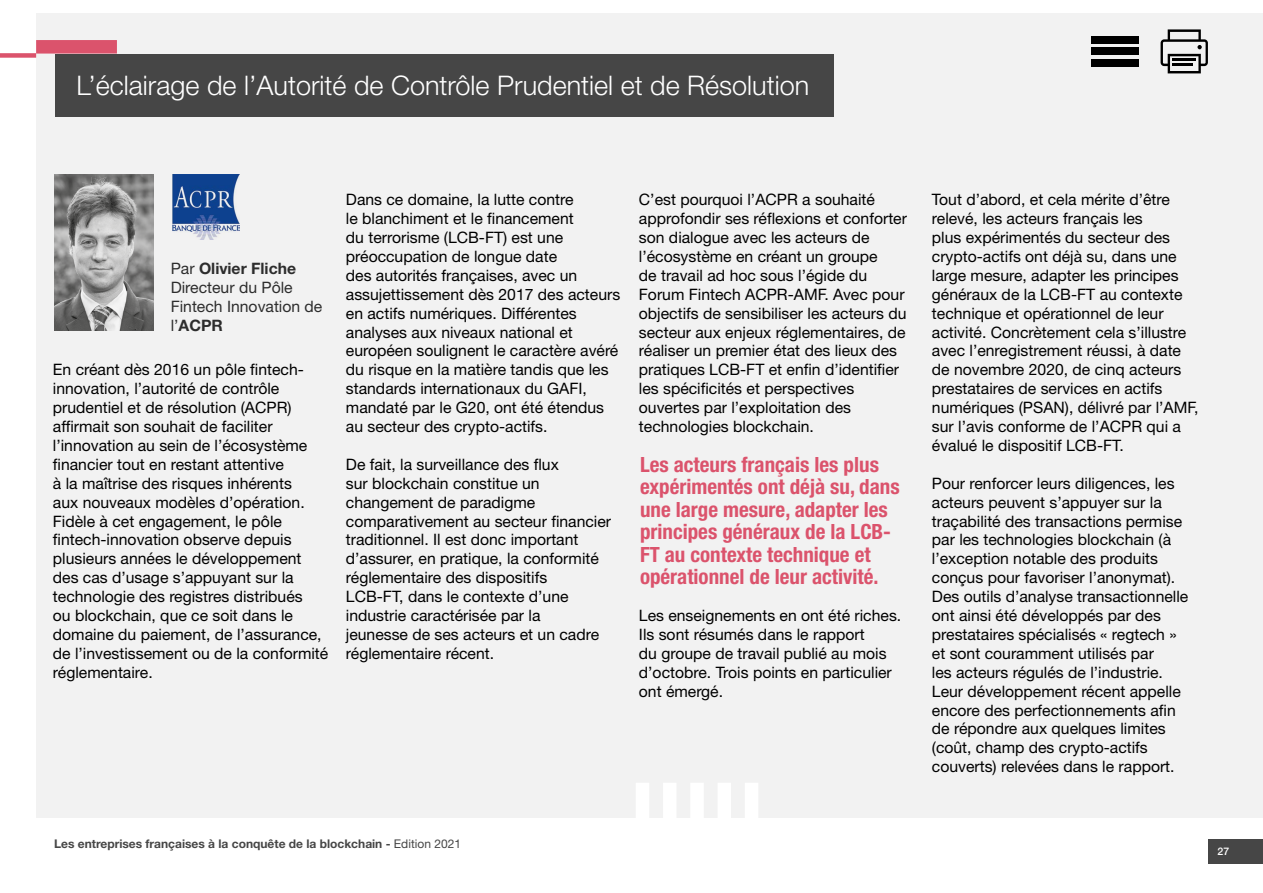
<style>
.page{position:relative;width:1263px;height:893px;background:#fff}
.page>*{position:absolute;margin:0;border:0;box-sizing:border-box;transform-origin:0 0}
.T01b_Partie_Contribu{font:300 27px "Helvetica Neue LT Std";color:#fff}
.Exergue{font:700 condensed 21px/22.5px "Helvetica Neue LT Std";color:#db536c}
.Texte_Courant{font:15.75px/18.9px "Helvetica Neue LT Std";color:#000}
.Texte_Courant-2{font:15.75px/18.9px "Helvetica Neue LT Std";color:#2d2d2d}
.Texte_Courant-3{font:700 15.75px "Helvetica Neue LT Std";color:#2d2d2d}
.t1{font:700 12px "Helvetica Neue LT Std";color:#464646}
.t2{font:500 10.5px "Helvetica Neue LT Std";color:#fff}
.s1{font-weight:400}
.s2{font-weight:700}
</style>
<div class="page">
<div style="left:36px;top:13px;width:1227px;height:804px;background:#f2f2f2"></div>
<img style="left:54px;top:175px;width:100px;height:156px">
<div style="left:36px;top:40px;width:81px;height:14px;background:#db536c"></div>
<div style="left:0;top:53px;width:36px;height:5px;background:#db536c"></div>
<div style="left:636px;top:783px;width:13px;height:80px;background:#fff"></div>
<div style="left:663px;top:783px;width:13px;height:80px;background:#fff"></div>
<div style="left:690px;top:783px;width:14px;height:80px;background:#fff"></div>
<div style="left:717px;top:783px;width:14px;height:80px;background:#fff"></div>
<div style="left:745px;top:783px;width:13px;height:80px;background:#fff"></div>
<img style="left:173px;top:175px;width:66px;height:65px">
<div style="left:55px;top:54px;width:778px;height:63px;background:#464646"></div>
<div style="left:1091px;top:36px;width:47px;height:7px;background:#000"></div>
<div style="left:1091px;top:48px;width:47px;height:7px;background:#000"></div>
<div style="left:1091px;top:59px;width:47px;height:8px;background:#000"></div>
<svg style="left:1160px;top:29px;width:48px;height:44px"></svg>
<div style="left:1209px;top:839px;width:54px;height:24px;background:#464646"></div>
<p class="T01b_Partie_Contribu" style="left:77px;top:68px;width:734px">L’éclairage de l’Autorité de Contrôle Prudentiel et de Résolution</p>
<p class="Texte_Courant-3" style="left:171px;top:259px;width:127px"><span class="s1">Par</span> Olivier Fliche</p>
<p class="Texte_Courant-2" style="left:171px;top:278px;width:153px">Directeur du Pôle<br>Fintech Innovation de l’<span class="s2">ACPR</span></p>
<p class="Texte_Courant" style="left:53px;top:360px;width:277px">En créant dès 2016 un pôle fintech&shy;innovation, l’autorité de contrôle prudentiel et de résolution (ACPR) affirmait son souhait de faciliter l’innovation au sein de l’écosystème financier tout en restant attentive<br>à la maîtrise des risques inhérents<br>aux nouveaux modèles d’opération.<br>Fidèle à cet engagement, le pôle fintech-innovation observe depuis plusieurs années le développement des cas d’usage s’appuyant sur la technologie des registres distribués<br>ou blockchain, que ce soit dans le domaine du paiement, de l’assurance, de l’investissement ou de la conformité réglementaire.</p>
<p class="Texte_Courant" style="left:346px;top:190px;width:276px">Dans ce domaine, la lutte contre<br>le blanchiment et le financement<br>du terrorisme (LCB-FT) est une préoccupation de longue date<br>des autorités françaises, avec un assujettissement dès 2017 des acteurs en actifs numériques. Différentes analyses aux niveaux national et européen soulignent le caractère avéré du risque en la matière tandis que les standards internationaux du GAFI, mandaté par le G20, ont été étendus au secteur des crypto-actifs.</p>
<p class="Texte_Courant" style="left:346px;top:455px;width:214px">De fait, la surveillance des flux</p>
<p class="Texte_Courant" style="left:346px;top:473px;width:195px">sur blockchain constitue un</p>
<p class="Texte_Courant" style="left:346px;top:492px;width:267px">changement de paradigme comparativement au secteur financier traditionnel. Il est donc important d’assurer, en pratique, la conformité réglementaire des dispositifs<br>LCB-FT, dans le contexte d’une industrie caractérisée par la<br>jeunesse de ses acteurs et un cadre réglementaire récent.</p>
<p class="Texte_Courant" style="left:639px;top:190px;width:270px">C’est pourquoi l’ACPR a souhaité approfondir ses réflexions et conforter son dialogue avec les acteurs de l’écosystème en créant un groupe<br>de travail ad hoc sous l’égide du Forum Fintech ACPR-AMF. Avec pour objectifs de sensibiliser les acteurs du secteur aux enjeux réglementaires, de réaliser un premier état des lieux des pratiques LCB-FT et enfin d’identifier les spécificités et perspectives ouvertes par l’exploitation des technologies blockchain.</p>
<p class="Exergue" style="left:640px;top:453px;width:261px">Les acteurs français les plus expérimentés ont déjà su, dans une large mesure, adapter les principes généraux de la LCB-<br>FT au contexte technique et opérationnel de leur activité.</p>
<p class="Texte_Courant" style="left:639px;top:606px;width:264px">Les enseignements en ont été riches.<br>Ils sont résumés dans le rapport<br>du groupe de travail publié au mois d’octobre. Trois points en particulier ont émergé.</p>
<p class="Texte_Courant" style="left:932px;top:190px;width:268px">Tout d’abord, et cela mérite d’être relevé, les acteurs français les<br>plus expérimentés du secteur des crypto-actifs ont déjà su, dans une large mesure, adapter les principes généraux de la LCB-FT au contexte technique et opérationnel de leur activité. Concrètement cela s’illustre avec l’enregistrement réussi, à date de novembre 2020, de cinq acteurs prestataires de services en actifs numériques (PSAN), délivré par l’AMF, sur l’avis conforme de l’ACPR qui a évalué le dispositif LCB-FT.</p>
<p class="Texte_Courant" style="left:932px;top:473px;width:258px">Pour renforcer leurs diligences, les acteurs peuvent s’appuyer sur la traçabilité des transactions permise par les technologies blockchain (à l’exception notable des produits conçus pour favoriser l’anonymat).<br>Des outils d’analyse transactionnelle ont ainsi été développés par des prestataires spécialisés « regtech » et sont couramment utilisés par<br>les acteurs régulés de l’industrie.<br>Leur développement récent appelle encore des perfectionnements afin de répondre aux quelques limites (coût, champ des crypto-actifs couverts) relevées dans le rapport.</p>
<p class="t1" style="left:54px;top:836px;width:409px">Les entreprises françaises à la conquête de la blockchain - <span class="s1">Edition 2021</span></p>
<p class="t2" style="left:1217px;top:845px;width:13px">27</p>
</div>
